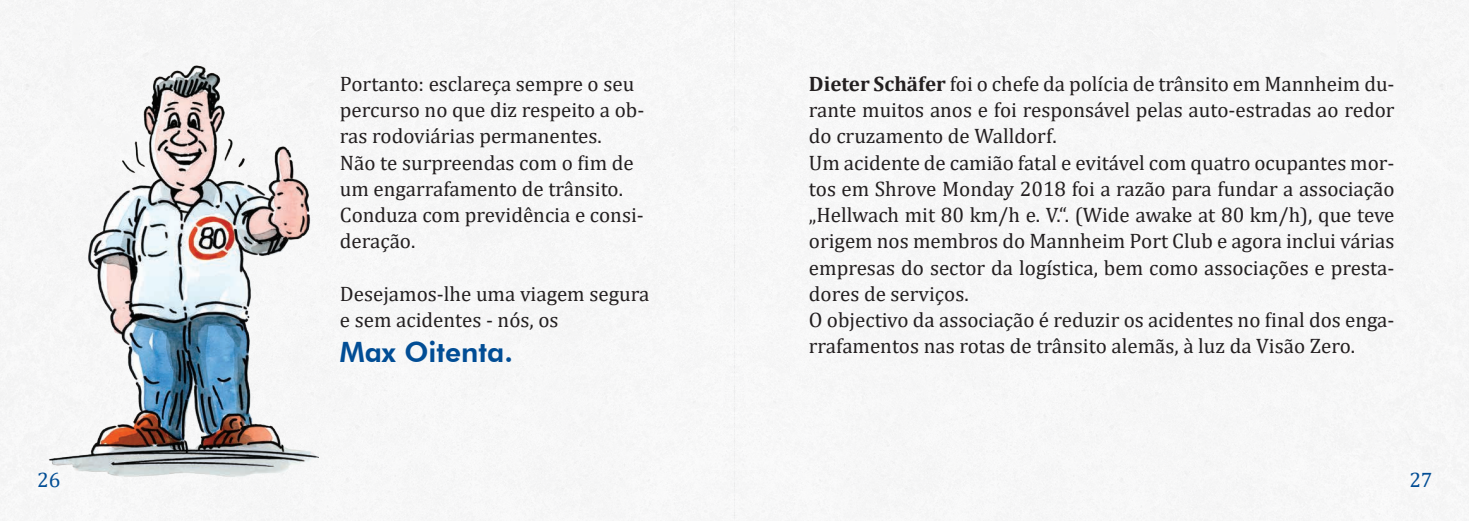
<style>
.page{position:relative;width:1469px;height:521px;background:#fff}
.page>*{position:absolute;margin:0;border:0;box-sizing:border-box;transform-origin:0 0}
.t1{font:800 28px "Futura BT";color:#014d95}
.t2{font:21px/26.2px "Cambria";color:#231f20}
.t3{font:21px "Cambria";color:#014d95}
.s1{font-weight:700}
</style>
<div class="page">
<img style="left:38px;top:54px;width:281px;height:431px">
<p class="t2" style="left:340px;top:70px;width:306px">Portanto: esclareça sempre o seu percurso no que diz respeito a ob&shy;ras rodoviárias permanentes.<br>Não te surpreendas com o fim de um engarrafamento de trânsito.<br>Conduza com previdência e consi&shy;deração.</p>
<p class="t2" style="left:340px;top:280px;width:311px">Desejamos-lhe uma viagem segura e sem acidentes - nós, os</p>
<h1 class="t1" style="left:340px;top:335px;width:174px">Max Oitenta.</h1>
<p class="t2" style="left:809px;top:70px;width:587px"><span class="s1">Dieter Schäfer</span> foi o chefe da polícia de trânsito em Mannheim du&shy;rante muitos anos e foi responsável pelas auto-estradas ao redor do cruzamento de Walldorf.<br>Um acidente de camião fatal e evitável com quatro ocupantes mor&shy;tos em Shrove Monday 2018 foi a razão para fundar a associação „Hellwach mit 80 km/h e. V.“. (Wide awake at 80 km/h), que teve origem nos membros do Mannheim Port Club e agora inclui várias empresas do sector da logística, bem como associações e presta&shy;dores de serviços.<br>O objectivo da associação é reduzir os acidentes no final dos enga&shy;rrafamentos nas rotas de trânsito alemãs, à luz da Visão Zero.</p>
<p class="t3" style="left:37px;top:467px;width:25px">26</p>
<p class="t3" style="left:1409px;top:467px;width:25px">27</p>
</div>
